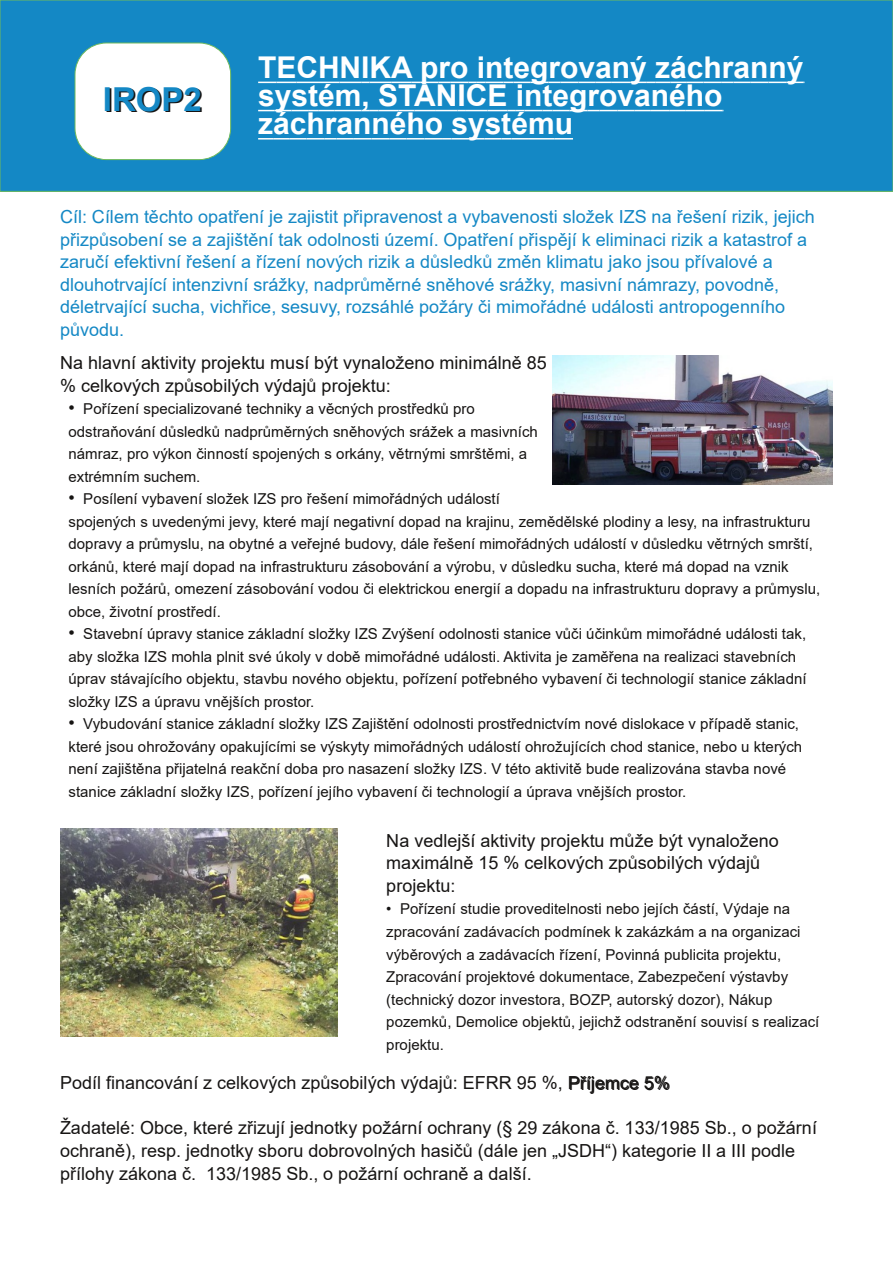
<style>
.page{position:relative;width:893px;height:1263px;background:#fff}
.page>*{position:absolute;margin:0;border:0;box-sizing:border-box;transform-origin:0 0}
.t1{font:700 33px "Arial";color:#161413}
.t2{font:700 30px/28.2px "Arial";color:#fff}
.t3{font:18px/22.5px "Arial";color:#161413}
.t4{font:18px/22.5px "Arial";color:#1488c5}
.t5{font:15px/22.5px "Arial";letter-spacing:.005em;color:#161413}
.s1{font-size:18px}
</style>
<div class="page">
<div style="left:0;top:0;width:893px;height:191px;background:#1488c5"></div>
<div style="left:0;top:0;width:893px;height:191px;border:1px solid #70ba5d"></div>
<div style="left:75px;top:43px;width:156px;height:117px;background:#fff;border-radius:32px"></div>
<div style="left:75px;top:43px;width:156px;height:117px;border:1px solid #70ba5d;border-radius:32px"></div>
<img style="left:60px;top:829px;width:278px;height:207px">
<img style="left:552px;top:356px;width:281px;height:129px">
<svg style="left:258px;top:82px;width:546px;height:1px"></svg>
<svg style="left:258px;top:110px;width:465px;height:1px"></svg>
<svg style="left:258px;top:138px;width:270px;height:2px"></svg>
<hr style="left:528px;top:138px;width:27px;height:2px;background:#fff">
<svg style="left:555px;top:138px;width:18px;height:2px"></svg>
<h1 class="t1" style="left:105px;top:83px;width:101px">IROP2</h1>
<h2 class="t2" style="left:258px;top:53px;width:547px">TECHNIKA pro integrovaný záchranný systém, STANICE integrovaného záchranného systému</h2>
<p class="t4" style="left:60px;top:206px;width:756px">Cíl: Cílem těchto opatření je zajistit připravenost a vybavenosti složek IZS na řešení rizik, jejich přizpůsobení se a zajištění tak odolnosti území. Opatření přispějí k eliminaci rizik a katastrof a zaručí efektivní řešení a řízení nových rizik a důsledků změn klimatu jako jsou přívalové a dlouhotrvající intenzivní srážky, nadprůměrné sněhové srážky, masivní námrazy, povodně, déletrvající sucha, vichřice, sesuvy, rozsáhlé požáry či mimořádné události antropogenního původu.</p>
<p class="t3" style="left:60px;top:352px;width:488px">Na hlavní aktivity projektu musí být vynaloženo minimálně 85 % celkových způsobilých výdajů projektu:</p>
<p class="t5" style="left:69px;top:398px;width:471px"><span class="s1">•</span> Pořízení specializované techniky a věcných prostředků pro odstraňování důsledků nadprůměrných sněhových srážek a masivních námraz, pro výkon činností spojených s orkány, větrnými smrštěmi, a extrémním suchem.</p>
<p class="t5" style="left:69px;top:488px;width:753px"><span class="s1">•</span> Posílení vybavení složek IZS pro řešení mimořádných událostí<br>spojených s uvedenými jevy, které mají negativní dopad na krajinu, zemědělské plodiny a lesy, na infrastrukturu dopravy a průmyslu, na obytné a veřejné budovy, dále řešení mimořádných událostí v důsledku větrných smrští, orkánů, které mají dopad na infrastrukturu zásobování a výrobu, v důsledku sucha, které má dopad na vznik lesních požárů, omezení zásobování vodou či elektrickou energií a dopadu na infrastrukturu dopravy a průmyslu, obce, životní prostředí.</p>
<p class="t5" style="left:69px;top:623px;width:740px"><span class="s1">•</span> Stavební úpravy stanice základní složky IZS Zvýšení odolnosti stanice vůči účinkům mimořádné události tak, aby složka IZS mohla plnit své úkoly v době mimořádné události. Aktivita je zaměřena na realizaci stavebních úprav stávajícího objektu, stavbu nového objektu, pořízení potřebného vybavení či technologií stanice základní složky IZS a úpravu vnějších prostor.</p>
<p class="t5" style="left:69px;top:713px;width:735px"><span class="s1">•</span> Vybudování stanice základní složky IZS Zajištění odolnosti prostřednictvím nové dislokace v případě stanic, které jsou ohrožovány opakujícími se výskyty mimořádných událostí ohrožujících chod stanice, nebo u kterých není zajištěna přijatelná reakční doba pro nasazení složky IZS. V této aktivitě bude realizována stavba nové stanice základní složky IZS, pořízení jejího vybavení či technologií a úprava vnějších prostor.</p>
<p class="t3" style="left:386px;top:829px;width:394px">Na vedlejší aktivity projektu může být vynaloženo maximálně 15 % celkových způsobilých výdajů projektu:</p>
<p class="t5" style="left:386px;top:898px;width:435px">• Pořízení studie proveditelnosti nebo jejích částí, Výdaje na zpracování zadávacích podmínek k zakázkám a na organizaci výběrových a zadávacích řízení, Povinná publicita projektu, Zpracování projektové dokumentace, Zabezpečení výstavby (technický dozor investora, BOZP, autorský dozor), Nákup pozemků, Demolice objektů, jejichž odstranění souvisí s realizací projektu.</p>
<p class="t3" style="left:60px;top:1072px;width:612px">Podíl financování z celkových způsobilých výdajů: EFRR 95 %, Příjemce 5%</p>
<p class="t3" style="left:60px;top:1117px;width:758px">Žadatelé: Obce, které zřizují jednotky požární ochrany (§ 29 zákona č. 133/1985 Sb., o požární ochraně), resp. jednotky sboru dobrovolných hasičů (dále jen „JSDH“) kategorie II a III podle přílohy zákona č. 133/1985 Sb., o požární ochraně a další.</p>
</div>
